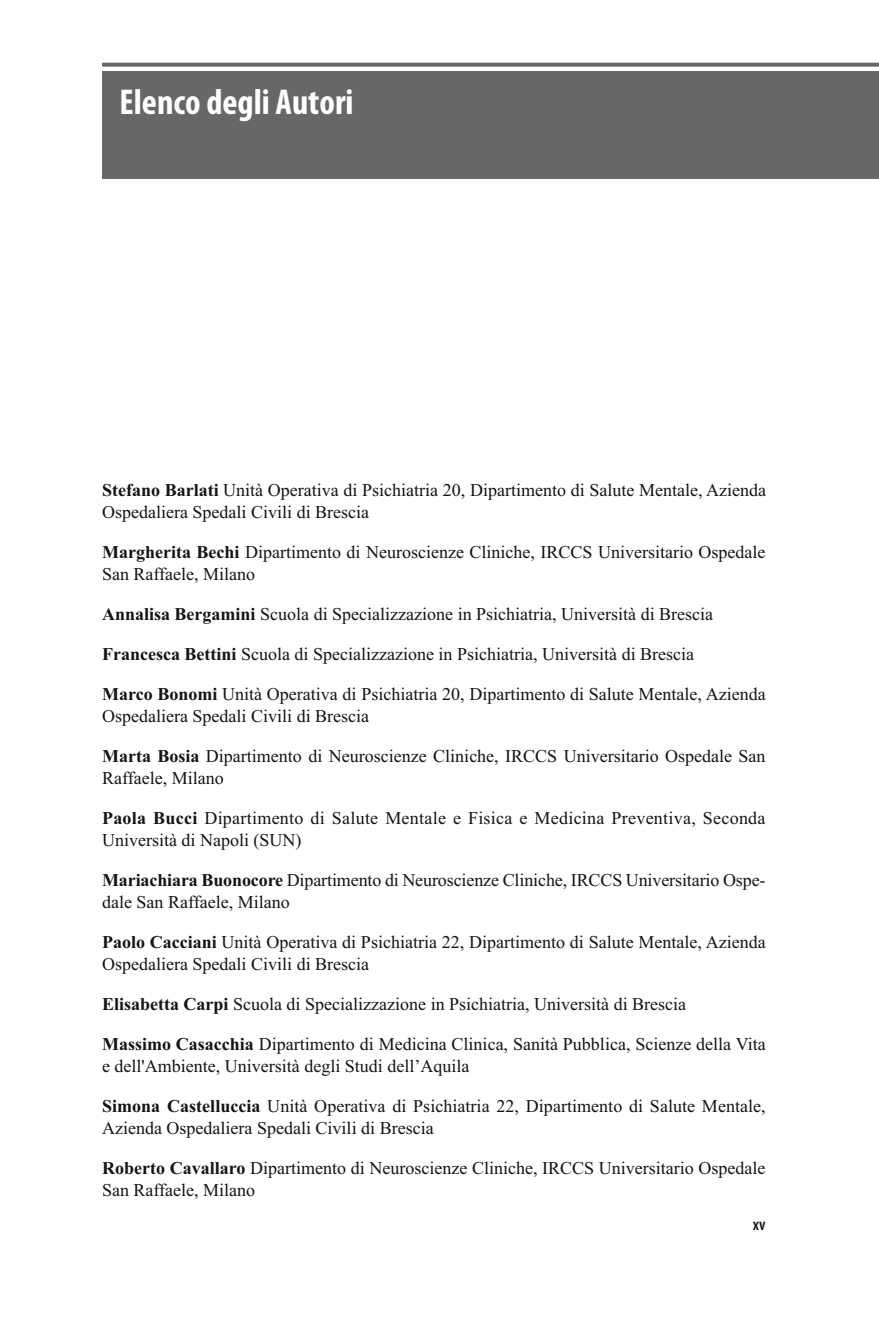
<style>
.page{position:relative;width:879px;height:1333px;background:#fff}
.page>*{position:absolute;margin:0;border:0;box-sizing:border-box;transform-origin:0 0}
.t1{font:700 condensed 36px "Myriad Pro";color:#fff}
.t2{font:18px/22px "Times New Roman";color:#131413}
.t3{font:600 condensed 17px "Myriad Pro";color:#131413}
.s1{font-weight:700}
</style>
<div class="page">
<svg style="left:102px;top:63px;width:777px;height:4px;background:#737372"></svg>
<div style="left:102px;top:71px;width:777px;height:108px;background:#676766"></div>
<h1 class="t1" style="left:120px;top:89px;width:235px">Elenco degli Autori</h1>
<p class="t2" style="left:102px;top:480px;width:665px"><span class="s1">Stefano Barlati</span> Unità Operativa di Psichiatria 20, Dipartimento di Salute Mentale, Azienda<br>Ospedaliera Spedali Civili di Brescia</p>
<p class="t2" style="left:102px;top:542px;width:665px"><span class="s1">Margherita Bechi</span> Dipartimento di Neuroscienze Cliniche, IRCCS Universitario Ospedale<br>San Raffaele, Milano</p>
<p class="t2" style="left:102px;top:604px;width:613px"><span class="s1">Annalisa Bergamini</span> Scuola di Specializzazione in Psichiatria, Università di Brescia</p>
<p class="t2" style="left:102px;top:644px;width:593px"><span class="s1">Francesca Bettini</span> Scuola di Specializzazione in Psichiatria, Università di Brescia</p>
<p class="t2" style="left:102px;top:684px;width:665px"><span class="s1">Marco Bonomi</span> Unità Operativa di Psichiatria 20, Dipartimento di Salute Mentale, Azienda<br>Ospedaliera Spedali Civili di Brescia</p>
<p class="t2" style="left:102px;top:746px;width:665px"><span class="s1">Marta Bosia</span> Dipartimento di Neuroscienze Cliniche, IRCCS Universitario Ospedale San<br>Raffaele, Milano</p>
<p class="t2" style="left:102px;top:808px;width:665px"><span class="s1">Paola Bucci</span> Dipartimento di Salute Mentale e Fisica e Medicina Preventiva, Seconda<br>Università di Napoli (SUN)</p>
<p class="t2" style="left:102px;top:870px;width:665px"><span class="s1">Mariachiara Buonocore</span> Dipartimento di Neuroscienze Cliniche, IRCCS Universitario Ospe&shy;dale San Raffaele, Milano</p>
<p class="t2" style="left:102px;top:932px;width:665px"><span class="s1">Paolo Cacciani</span> Unità Operativa di Psichiatria 22, Dipartimento di Salute Mentale, Azienda<br>Ospedaliera Spedali Civili di Brescia</p>
<p class="t2" style="left:102px;top:994px;width:586px"><span class="s1">Elisabetta Carpi</span> Scuola di Specializzazione in Psichiatria, Università di Brescia</p>
<p class="t2" style="left:102px;top:1034px;width:665px"><span class="s1">Massimo Casacchia</span> Dipartimento di Medicina Clinica, Sanità Pubblica, Scienze della Vita e dell'Ambiente, Università degli Studi dell’Aquila</p>
<p class="t2" style="left:102px;top:1096px;width:665px"><span class="s1">Simona Castelluccia</span> Unità Operativa di Psichiatria 22, Dipartimento di Salute Mentale,<br>Azienda Ospedaliera Spedali Civili di Brescia</p>
<p class="t2" style="left:102px;top:1158px;width:665px"><span class="s1">Roberto Cavallaro</span> Dipartimento di Neuroscienze Cliniche, IRCCS Universitario Ospedale<br>San Raffaele, Milano</p>
<p class="t3" style="left:753px;top:1218px;width:14px">xv</p>
</div>
